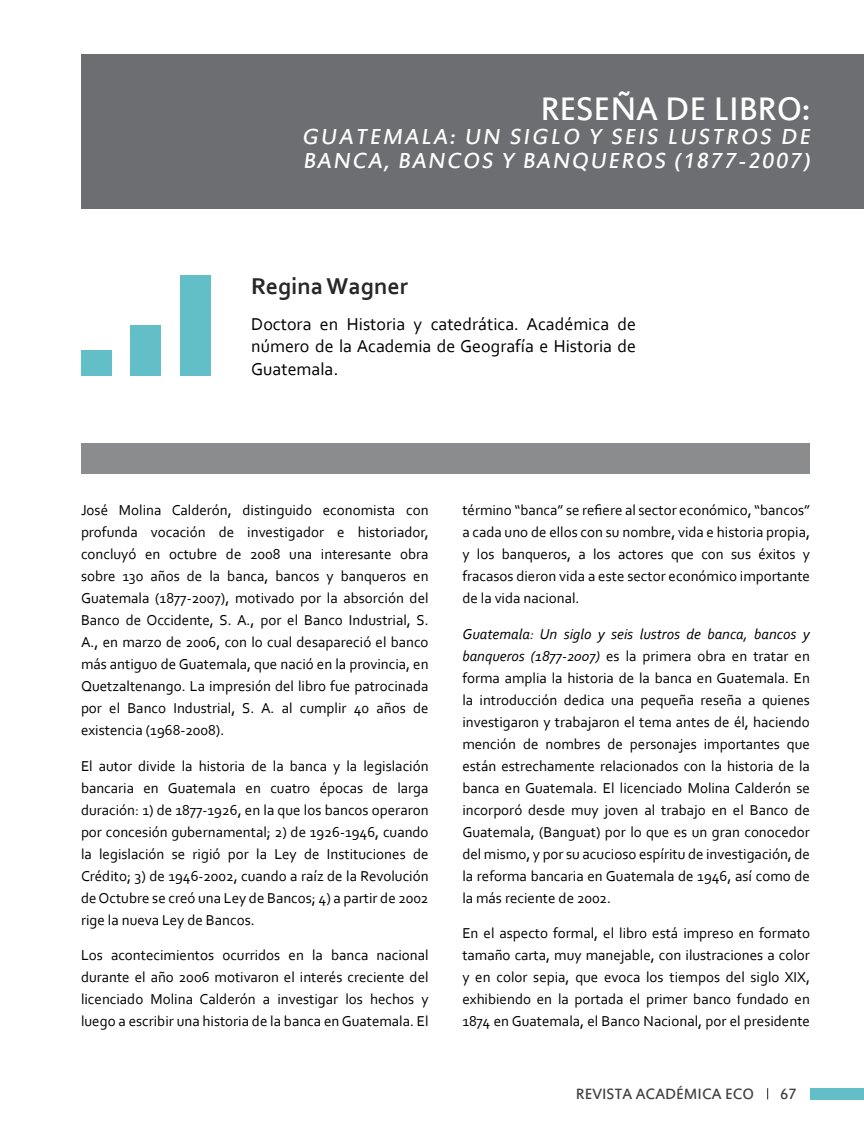
<style>
.page{position:relative;width:864px;height:1134px;background:#fff}
.page>*{position:absolute;margin:0;border:0;box-sizing:border-box;transform-origin:0 0}
.t1{font:36px "Estrangelo Edessa";color:#fff}
.t2{font:24px/24px "Estrangelo Edessa";color:#fff}
.t3{font:700 24px "Corbel";color:#292829}
.t4{font:18px/22.5px "Corbel";color:#000;text-align:justify}
.t5{font:16.5px "Estrangelo Edessa";color:#414042}
.t6{font:15px/22px "Corbel";color:#000;text-align:justify}
.s1{font-family:"Arial"}
.s2{font-style:italic}
</style>
<div class="page">
<div style="left:810px;top:1088px;width:54px;height:11px;background:#62bfc7"></div>
<div style="left:81px;top:54px;width:783px;height:154px;background:#6d6e71"></div>
<div style="left:81px;top:351px;width:30px;height:25px;background:#62bfc7"></div>
<div style="left:131px;top:326px;width:30px;height:50px;background:#62bfc7"></div>
<div style="left:180px;top:276px;width:31px;height:100px;background:#62bfc7"></div>
<div style="left:81px;top:444px;width:729px;height:30px;background:#8a8c8e"></div>
<h1 class="t1" style="left:540px;top:91px;width:271px">RESEÑA DE LIBRO:</h1>
<h2 class="t2" style="left:302px;top:126px;width:513px">GUATEMALA: UN SIGLO Y SEIS LUSTROS DE<br>BANCA, BANCOS Y BANQUEROS (1877-2007)</h2>
<h2 class="t3" style="left:251px;top:271px;width:158px">Regina Wagner</h2>
<p class="t4" style="left:251px;top:312px;width:386px">Doctora en Historia y catedrática. Académica de número de la Academia de Geografía e Historia de Guatemala<span class="s1">.</span></p>
<p class="t6" style="left:81px;top:499px;width:349px">José Molina Calderón, distinguido economista con profunda vocación de investigador e historiador, concluyó en octubre de 2008 una interesante obra sobre 130 años de la banca, bancos y banqueros en Guatemala (1877-2007), motivado por la absorción del Banco de Occidente, S. A., por el Banco Industrial, S.<br>A., en marzo de 2006, con lo cual desapareció el banco más antiguo de Guatemala, que nació en la provincia, en Quetzaltenango. La impresión del libro fue patrocinada por el Banco Industrial, S. A. al cumplir 40 años de existencia (1968-2008).</p>
<p class="t6" style="left:81px;top:754px;width:349px">El autor divide la historia de la banca y la legislación bancaria en Guatemala en cuatro épocas de larga duración: 1) de 1877-1926, en la que los bancos operaron por concesión gubernamental; 2) de 1926-1946, cuando la legislación se rigió por la Ley de Instituciones de Crédito; 3) de 1946-2002, cuando a raíz de la Revolución de Octubre se creó una Ley de Bancos; 4) a partir de 2002 rige la nueva Ley de Bancos.</p>
<p class="t6" style="left:81px;top:944px;width:349px">Los acontecimientos ocurridos en la banca nacional durante el año 2006 motivaron el interés creciente del licenciado Molina Calderón a investigar los hechos y luego a escribir una historia de la banca en Guatemala. El</p>
<p class="t6" style="left:462px;top:499px;width:349px">término “banca” se refiere al sector económico, “bancos” a cada uno de ellos con su nombre, vida e historia propia, y los banqueros, a los actores que con sus éxitos y fracasos dieron vida a este sector económico importante de la vida nacional.</p>
<p class="t6" style="left:462px;top:623px;width:349px"><span class="s2">Guatemala: Un siglo y seis lustros de banca, bancos y banqueros (1877-2007)</span> es la primera obra en tratar en forma amplia la historia de la banca en Guatemala. En la introducción dedica una pequeña reseña a quienes investigaron y trabajaron el tema antes de él, haciendo mención de nombres de personajes importantes que están estrechamente relacionados con la historia de la banca en Guatemala. El licenciado Molina Calderón se incorporó desde muy joven al trabajo en el Banco de Guatemala, (Banguat) por lo que es un gran conocedor del mismo, y por su acucioso espíritu de investigación, de la reforma bancaria en Guatemala de 1946, así como de la más reciente de 2002.</p>
<p class="t6" style="left:462px;top:922px;width:349px">En el aspecto formal, el libro está impreso en formato tamaño carta, muy manejable, con ilustraciones a color y en color sepia, que evoca los tiempos del siglo XIX, exhibiendo en la portada el primer banco fundado en 1874 en Guatemala, el Banco Nacional, por el presidente</p>
<p class="t5" style="left:576px;top:1086px;width:180px">REVISTA ACADÉMICA ECO</p>
<p class="t5" style="left:780px;top:1086px;width:18px">67</p>
</div>
